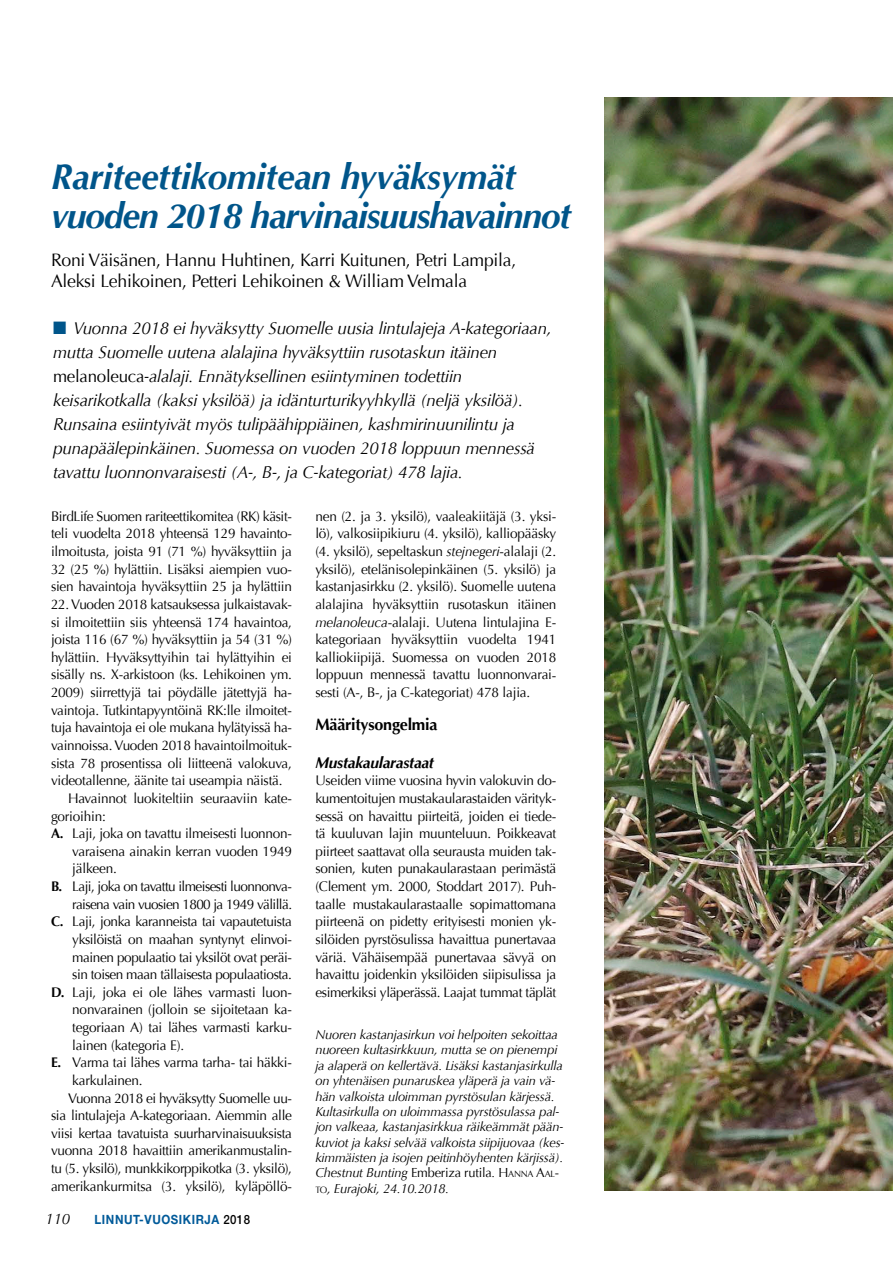
<style>
.page{position:relative;width:893px;height:1263px;background:#fff}
.page>*{position:absolute;margin:0;border:0;box-sizing:border-box;transform-origin:0 0}
.t1{font:italic 700 36px/39px "Optima";letter-spacing:-.03em;color:#00558a}
.t2{font:18px/21px "Optima";letter-spacing:-.015em;color:#000}
.t3{font:italic 17.25px/24px "Optima";letter-spacing:-.015em;color:#000}
.t4{font:700 16.5px "Optima";letter-spacing:-.015em;color:#000}
.t5{font:italic 700 15.75px "Optima";letter-spacing:-.015em;color:#000}
.t6{font:italic 15px "Optima";color:#000}
.t7{font:13.8px/17.7px "Optima";letter-spacing:-.02em;color:#000;text-align:justify}
.t8{font:13.8px "Optima";letter-spacing:-.04em;color:#000}
.t9{font:13.8px "Optima";letter-spacing:-.045em;color:#000}
.t10{font:italic 13.2px/15.5px "Optima";letter-spacing:-.015em;color:#000}
.t11{font:700 12.75px "Helvetica Neue";letter-spacing:.05em;color:#005a99;scale:.9 1}
.s1{color:#00558a}
.s2{font-style:normal}
.s3{font-weight:700}
.s4{font-weight:500;color:#000}
.s5{font-style:italic}
.s6{font-style:normal;font-size:9.15px}
</style>
<div class="page">
<img style="left:605px;top:98px;width:288px;height:1093px">
<h1 class="t1" style="left:51px;top:157px;width:522px">Rariteettikomitean hyväksymät vuoden 2018 harvinaisuushavainnot</h1>
<h2 class="t2" style="left:51px;top:249px;width:467px">Roni Väisänen, Hannu Huhtinen, Karri Kuitunen, Petri Lampila,<br>Aleksi Lehikoinen, Petteri Lehikoinen &amp; William Velmala</h2>
<p class="t3" style="left:53px;top:316px;width:500px"><span class="s1">■</span> Vuonna 2018 ei hyväksytty Suomelle uusia lintulajeja A-kategoriaan, mutta Suomelle uutena alalajina hyväksyttiin rusotaskun itäinen <span class="s2">melanoleuca</span>-alalaji. Ennätyksellinen esiintyminen todettiin keisarikotkalla (kaksi yksilöä) ja idänturturikyyhkyllä (neljä yksilöä).<br>Runsaina esiintyivät myös tulipäähippiäinen, kashmirinuunilintu ja punapäälepinkäinen. Suomessa on vuoden 2018 loppuun mennessä tavattu luonnonvaraisesti (A-, B-, ja C-kategoriat) 478 lajia.</p>
<p class="t7" style="left:51px;top:507px;width:242px">BirdLife Suomen rariteettikomitea (RK) käsit&shy;teli vuodelta 2018 yhteensä 129 havainto&shy;ilmoitusta, joista 91 (71 %) hyväksyttiin ja 32 (25 %) hylättiin. Lisäksi aiempien vuo&shy;sien havaintoja hyväksyttiin 25 ja hylättiin</p>
<p class="t7" style="left:51px;top:596px;width:242px">22. Vuoden 2018 katsauksessa julkaistavak-</p>
<p class="t7" style="left:51px;top:613px;width:242px">si ilmoitettiin siis yhteensä 174 havaintoa,</p>
<p class="t7" style="left:51px;top:631px;width:242px">joista 116 (67 %) hyväksyttiin ja 54 (31 %)</p>
<p class="t7" style="left:51px;top:648px;width:242px">hylättiin. Hyväksyttyihin tai hylättyihin ei</p>
<p class="t7" style="left:51px;top:666px;width:242px">sisälly ns. X-arkistoon (ks. Lehikoinen ym.</p>
<p class="t7" style="left:51px;top:684px;width:242px">2009) siirrettyjä tai pöydälle jätettyjä ha-</p>
<p class="t7" style="left:51px;top:701px;width:242px">vaintoja. Tutkintapyyntöinä RK:lle ilmoitet-</p>
<p class="t7" style="left:51px;top:719px;width:242px">tuja havaintoja ei ole mukana hylätyissä ha-</p>
<p class="t7" style="left:51px;top:737px;width:242px">vainnoissa. Vuoden 2018 havaintoilmoituk-</p>
<p class="t7" style="left:51px;top:754px;width:242px">sista 78 prosentissa oli liitteenä valokuva,</p>
<p class="t7" style="left:51px;top:772px;width:233px">videotallenne, äänite tai useampia näistä.</p>
<p class="t7" style="left:68px;top:789px;width:225px">Havainnot luokiteltiin seuraaviin kate-</p>
<p class="t7" style="left:51px;top:807px;width:56px">gorioihin:</p>
<p class="t7" style="left:51px;top:825px;width:242px"><span class="s3">A.</span> Laji, joka on tavattu ilmeisesti luonnon-</p>
<p class="t7" style="left:72px;top:842px;width:221px">varaisena ainakin kerran vuoden 1949</p>
<p class="t7" style="left:72px;top:860px;width:46px">jälkeen.</p>
<p class="t8" style="left:51px;top:878px;width:242px"><span class="s3">B.</span> Laji, joka on tavattu ilmeisesti luonnonva-</p>
<p class="t9" style="left:72px;top:896px;width:221px">raisena vain vuosien 1800 ja 1949 välillä.</p>
<p class="t7" style="left:51px;top:913px;width:242px"><span class="s3">C.</span> Laji, jonka karanneista tai vapautetuista</p>
<p class="t7" style="left:72px;top:930px;width:221px">yksilöistä on maahan syntynyt elinvoi-</p>
<p class="t7" style="left:72px;top:948px;width:221px">mainen populaatio tai yksilöt ovat peräi-</p>
<p class="t7" style="left:72px;top:966px;width:221px">sin toisen maan tällaisesta populaatiosta.</p>
<p class="t7" style="left:51px;top:983px;width:242px"><span class="s3">D.</span> Laji, joka ei ole lähes varmasti luon-</p>
<p class="t7" style="left:72px;top:1001px;width:221px">nonvarainen (jolloin se sijoitetaan ka-</p>
<p class="t7" style="left:72px;top:1019px;width:221px">tegoriaan A) tai lähes varmasti karku-</p>
<p class="t7" style="left:72px;top:1036px;width:113px">lainen (kategoria E).</p>
<p class="t7" style="left:51px;top:1054px;width:242px"><span class="s3">E.</span> Varma tai lähes varma tarha- tai häkki-</p>
<p class="t7" style="left:72px;top:1071px;width:72px">karkulainen.</p>
<p class="t7" style="left:68px;top:1089px;width:225px">Vuonna 2018 ei hyväksytty Suomelle uu-</p>
<p class="t7" style="left:51px;top:1107px;width:242px">sia lintulajeja A-kategoriaan. Aiemmin alle</p>
<p class="t7" style="left:51px;top:1124px;width:242px">viisi kertaa tavatuista suurharvinaisuuksista</p>
<p class="t7" style="left:51px;top:1142px;width:242px">vuonna 2018 havaittiin amerikanmustalin-</p>
<p class="t7" style="left:51px;top:1160px;width:243px">tu (5. yksilö), munkkikorppikotka (3. yksilö),</p>
<p class="t7" style="left:51px;top:1177px;width:242px">amerikankurmitsa (3. yksilö), kyläpöllö-</p>
<p class="t6" style="left:45px;top:1210px;width:27px">110</p>
<p class="t11" style="left:95px;top:1211px;width:174px">LINNUT-VUOSIKIRJA <span class="s4">2018</span></p>
<p class="t7" style="left:315px;top:507px;width:242px">nen (2. ja 3. yksilö), vaaleakiitäjä (3. yksi&shy;lö), valkosiipikiuru (4. yksilö), kalliopääsky (4. yksilö), sepeltaskun <span class="s5">stejnegeri</span>-alalaji (2. yksilö), etelänisolepinkäinen (5. yksilö) ja kastanjasirkku (2. yksilö). Suomelle uutena alalajina hyväksyttiin rusotaskun itäinen <span class="s5">melanoleuca</span>-alalaji. Uutena lintulajina E&shy;kategoriaan hyväksyttiin vuodelta 1941 kalliokiipijä. Suomessa on vuoden 2018 loppuun mennessä tavattu luonnonvarai&shy;sesti (A-, B-, ja C-kategoriat) 478 lajia.</p>
<p class="t4" style="left:315px;top:715px;width:124px">Määritysongelmia</p>
<p class="t5" style="left:315px;top:753px;width:120px">Mustakaularastaat</p>
<p class="t7" style="left:315px;top:772px;width:242px">Useiden viime vuosina hyvin valokuvin do&shy;kumentoitujen mustakaularastaiden värityk&shy;sessä on havaittu piirteitä, joiden ei tiede&shy;tä kuuluvan lajin muunteluun. Poikkeavat piirteet saattavat olla seurausta muiden tak&shy;sonien, kuten punakaularastaan perimästä (Clement ym. 2000, Stoddart 2017). Puh&shy;taalle mustakaularastaalle sopimattomana piirteenä on pidetty erityisesti monien yk&shy;silöiden pyrstösulissa havaittua punertavaa väriä. Vähäisempää punertavaa sävyä on havaittu joidenkin yksilöiden siipisulissa ja esimerkiksi yläperässä. Laajat tummat täplät</p>
<p class="t10" style="left:315px;top:1027px;width:251px">Nuoren kastanjasirkun voi helpoiten sekoittaa nuoreen kultasirkkuun, mutta se on pienempi ja alaperä on kellertävä. Lisäksi kastanjasirkulla on yhtenäisen punaruskea yläperä ja vain vä&shy;hän valkoista uloimman pyrstösulan kärjessä.<br>Kultasirkulla on uloimmassa pyrstösulassa pal&shy;jon valkeaa, kastanjasirkkua räikeämmät pään&shy;kuviot ja kaksi selvää valkoista siipijuovaa (kes&shy;kimmäisten ja isojen peitinhöyhenten kärjissä).<br>Chestnut Bunting <span class="s2">Emberiza rutila</span>. <span class="s2">H</span><span class="s6">ANNA</span> <span class="s2">A</span><span class="s6">AL</span><span class="s2">-</span><span class="s6">TO</span>, Eurajoki, 24.10.2018.</p>
</div>
